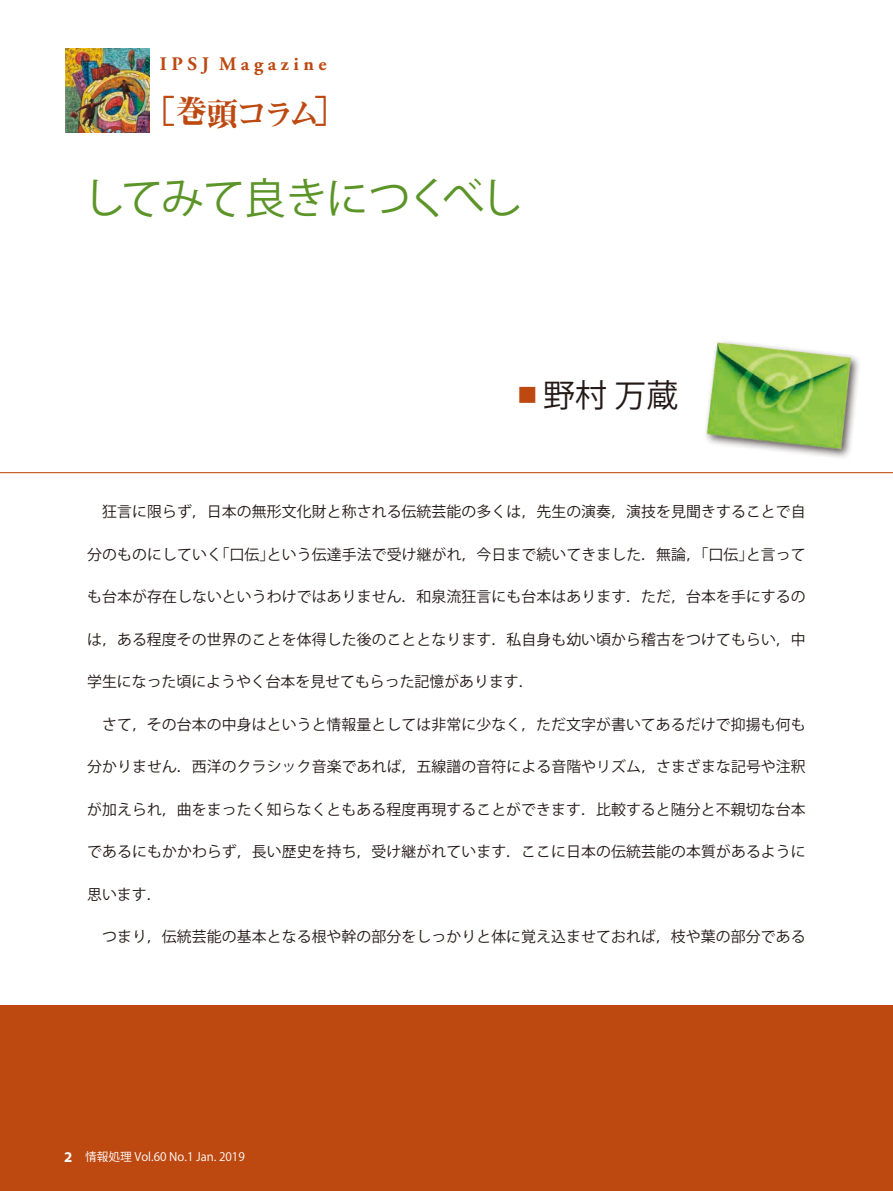
<style>
.page{position:relative;width:893px;height:1191px;background:#fff}
.page>*{position:absolute;margin:0;border:0;box-sizing:border-box;transform-origin:0 0}
.t1{font:42.45px "Koz Go Pro";letter-spacing:-.04em;color:#5b9427}
.t2{font:31.95px "Midashi Min Pro MA31";letter-spacing:-.115em;color:#bd4911}
.t3{font:31.95px "Koz Go Pro";color:#231916}
.t4{font:700 19.2px "Adobe Garamond Pro";color:#bd4911}
.t5{font:14.85px "Koz Go Pro";letter-spacing:.005em;color:#231916}
.t6{font:11.7px "Koz Go Pro";color:#fff}
.s1{font-family:"Futo Go B101 Pro";font-weight:700;color:#bd4911}
.s2{font-family:"Myriad Pro";font-weight:700;font-size:14.85px}
</style>
<div class="page">
<div style="left:0;top:1005px;width:893px;height:186px;background:#bd4911"></div>
<img style="left:66px;top:49px;width:83px;height:83px">
<hr style="left:0;top:472px;width:893px;height:1px;background:#bd4911">
<img style="left:705px;top:341px;width:154px;height:117px">
<p class="t4" style="left:160px;top:53px;width:168px">I P S J M a g a z i n e</p>
<h2 class="t2" style="left:144px;top:89px;width:204px">［巻頭コラム］</h2>
<h1 class="t1" style="left:83px;top:171px;width:442px">してみて良きにつくべし</h1>
<h2 class="t3" style="left:511px;top:375px;width:168px"><span class="s1">▪</span>野村万蔵</h2>
<p class="t5" style="left:87px;top:502px;width:720px">　狂言に限らず，日本の無形文化財と称される伝統芸能の多くは，先生の演奏，演技を見聞きすることで自</p>
<p class="t5" style="left:87px;top:544px;width:720px">分のものにしていく「口伝」という伝達手法で受け継がれ，今日まで続いてきました．無論，「口伝」と言って</p>
<p class="t5" style="left:87px;top:587px;width:720px">も台本が存在しないというわけではありません．和泉流狂言にも台本はあります．ただ，台本を手にするの</p>
<p class="t5" style="left:87px;top:629px;width:720px">は，ある程度その世界のことを体得した後のこととなります．私自身も幼い頃から稽古をつけてもらい，中</p>
<p class="t5" style="left:87px;top:672px;width:448px">学生になった頃にようやく台本を見せてもらった記憶があります．</p>
<p class="t5" style="left:87px;top:714px;width:720px">　さて，その台本の中身はというと情報量としては非常に少なく，ただ文字が書いてあるだけで抑揚も何も</p>
<p class="t5" style="left:87px;top:757px;width:720px">分かりません．西洋のクラシック音楽であれば，五線譜の音符による音階やリズム，さまざまな記号や注釈</p>
<p class="t5" style="left:87px;top:800px;width:720px">が加えられ，曲をまったく知らなくともある程度再現することができます．比較すると随分と不親切な台本</p>
<p class="t5" style="left:87px;top:842px;width:720px">であるにもかかわらず，長い歴史を持ち，受け継がれています．ここに日本の伝統芸能の本質があるように</p>
<p class="t5" style="left:87px;top:885px;width:76px">思います．</p>
<p class="t5" style="left:87px;top:927px;width:720px">　つまり，伝統芸能の基本となる根や幹の部分をしっかりと体に覚え込ませておれば，枝や葉の部分である</p>
<p class="t6" style="left:64px;top:1149px;width:182px"><span class="s2">2</span> 情報処理 Vol.60 No.1 Jan. 2019</p>
</div>
